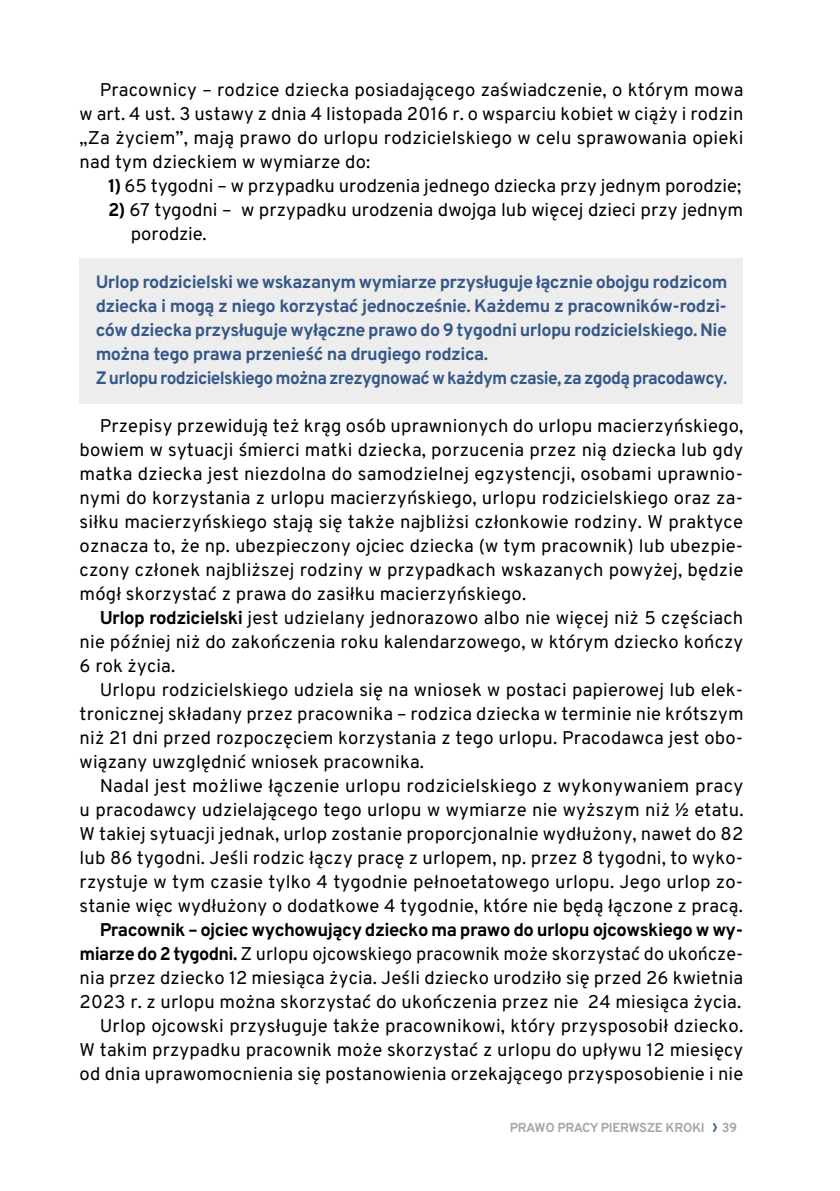
<style>
.page{position:relative;width:840px;height:1191px;background:#fff}
.page>*{position:absolute;margin:0;border:0;box-sizing:border-box;transform-origin:0 0}
.t1{font:18.4px/24px "Overpass";letter-spacing:.01em;color:#000;text-align:justify}
.t2{font:700 18px/24px "Overpass";letter-spacing:-.03em;color:#365888}
.t3{font:700 13px "Overpass";letter-spacing:-.025em;color:#a8a8a7}
.s1{font-weight:700}
.s2{color:#365888}
</style>
<div class="page">
<div style="left:79px;top:258px;width:663px;height:145px;background:#ededed"></div>
<p class="t1" style="left:80px;top:77px;width:665px;text-indent:20px">Pracownicy – rodzice dziecka posiadającego zaświadczenie, o którym mowa w art. 4 ust. 3 ustawy z dnia 4 listopada 2016 r. o wsparciu kobiet w ciąży i rodzin „Za życiem”, mają prawo do urlopu rodzicielskiego w celu sprawowania opieki nad tym dzieckiem w wymiarze do:</p>
<p class="t1" style="left:108px;top:173px;width:634px"><span class="s1">1)</span> 65 tygodni – w przypadku urodzenia jednego dziecka przy jednym porodzie;</p>
<p class="t1" style="left:131px;top:197px;width:613px;text-indent:-23px"><span class="s1">2)</span> 67 tygodni – w przypadku urodzenia dwojga lub więcej dzieci przy jednym porodzie.</p>
<p class="t2" style="left:96px;top:269px;width:633px">Urlop rodzicielski we wskazanym wymiarze przysługuje łącznie obojgu rodzicom dziecka i mogą z niego korzystać jednocześnie. Każdemu z pracowników-rodzi&shy;ców dziecka przysługuje wyłączne prawo do 9 tygodni urlopu rodzicielskiego. Nie można tego prawa przenieść na drugiego rodzica.<br>Z urlopu rodzicielskiego można zrezygnować w każdym czasie, za zgodą pracodawcy.</p>
<p class="t1" style="left:80px;top:413px;width:664px;text-indent:20px">Przepisy przewidują też krąg osób uprawnionych do urlopu macierzyńskiego, bowiem w sytuacji śmierci matki dziecka, porzucenia przez nią dziecka lub gdy matka dziecka jest niezdolna do samodzielnej egzystencji, osobami uprawnio&shy;nymi do korzystania z urlopu macierzyńskiego, urlopu rodzicielskiego oraz za&shy;siłku macierzyńskiego stają się także najbliżsi członkowie rodziny. W praktyce oznacza to, że np. ubezpieczony ojciec dziecka (w tym pracownik) lub ubezpie&shy;czony członek najbliższej rodziny w przypadkach wskazanych powyżej, będzie mógł skorzystać z prawa do zasiłku macierzyńskiego.</p>
<p class="t1" style="left:80px;top:605px;width:664px;text-indent:20px"><span class="s1">Urlop rodzicielski</span> jest udzielany jednorazowo albo nie więcej niż 5 częściach nie później niż do zakończenia roku kalendarzowego, w którym dziecko kończy 6 rok życia.</p>
<p class="t1" style="left:80px;top:677px;width:665px;text-indent:20px">Urlopu rodzicielskiego udziela się na wniosek w postaci papierowej lub elek&shy;tronicznej składany przez pracownika – rodzica dziecka w terminie nie krótszym niż 21 dni przed rozpoczęciem korzystania z tego urlopu. Pracodawca jest obo&shy;wiązany uwzględnić wniosek pracownika.</p>
<p class="t1" style="left:80px;top:773px;width:665px;text-indent:20px">Nadal jest możliwe łączenie urlopu rodzicielskiego z wykonywaniem pracy u pracodawcy udzielającego tego urlopu w wymiarze nie wyższym niż ½ etatu.<br>W takiej sytuacji jednak, urlop zostanie proporcjonalnie wydłużony, nawet do 82 lub 86 tygodni. Jeśli rodzic łączy pracę z urlopem, np. przez 8 tygodni, to wyko&shy;rzystuje w tym czasie tylko 4 tygodnie pełnoetatowego urlopu. Jego urlop zo&shy;stanie więc wydłużony o dodatkowe 4 tygodnie, które nie będą łączone z pracą.</p>
<p class="t1" style="left:80px;top:917px;width:664px;text-align:right"><span class="s1">Pracownik – ojciec wychowujący dziecko ma prawo do urlopu ojcowskiego w wy&shy;miarze do 2 tygodni.</span> Z urlopu ojcowskiego pracownik może skorzystać do ukończe&shy;nia przez dziecko 12 miesiąca życia. Jeśli dziecko urodziło się przed 26 kwietnia 2023 r. z urlopu można skorzystać do ukończenia przez nie 24 miesiąca życia.<br>Urlop ojcowski przysługuje także pracownikowi, który przysposobił dziecko.<br>W takim przypadku pracownik może skorzystać z urlopu do upływu 12 miesięcy od dnia uprawomocnienia się postanowienia orzekającego przysposobienie i nie</p>
<p class="t3" style="left:509px;top:1117px;width:229px">PRAWO PRACY PIERWSZE KROKI <span class="s2">⟩</span> 39</p>
</div>
